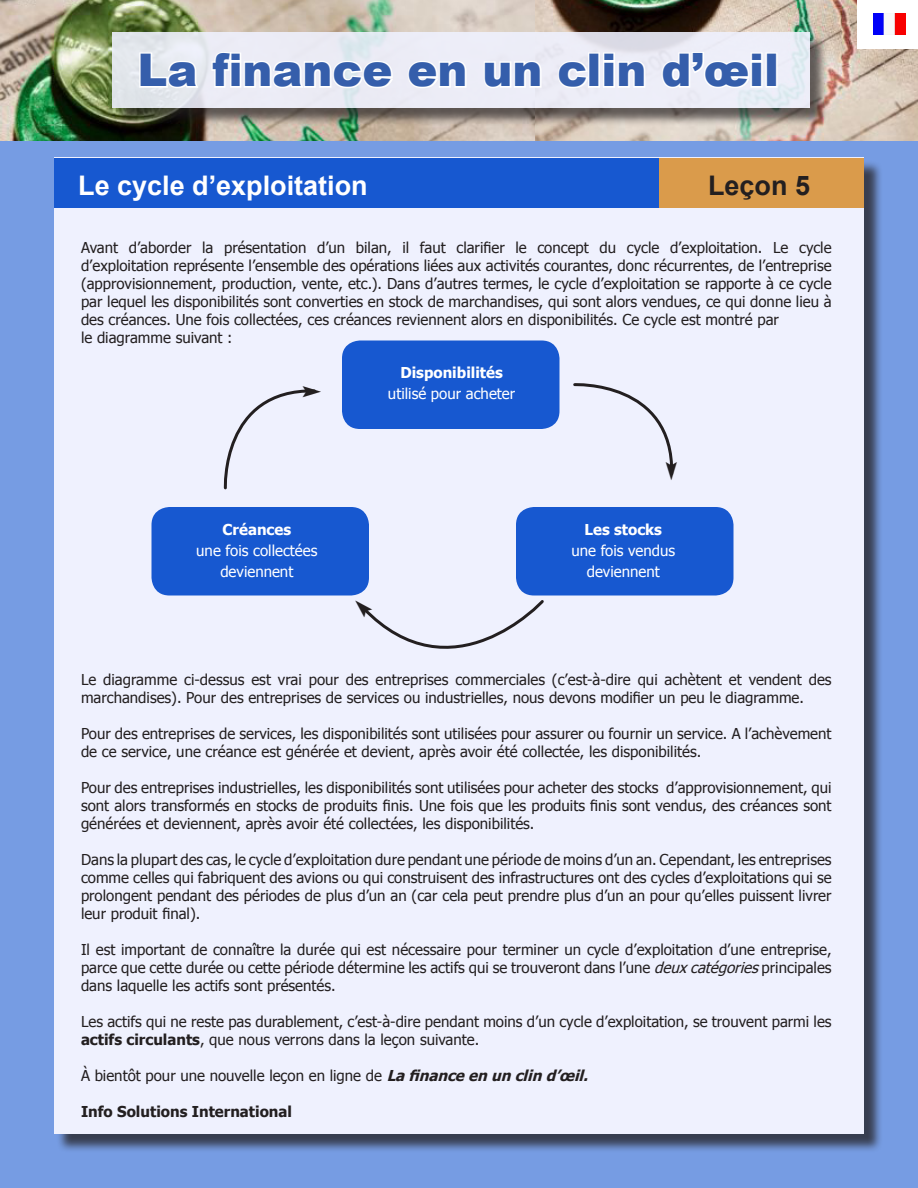
<style>
.page{position:relative;width:918px;height:1188px;background:#fff}
.page>*{position:absolute;margin:0;border:0;box-sizing:border-box;transform-origin:0 0}
.t1{font:900 45px "Arial";color:#355eab}
.t2{font:700 27px "Arial";color:#fff}
.t3{font:700 27px "Arial";color:#231f20}
.t4{font:21px "Pointers";color:#231f20}
.t5{font:15px/18px "Tahoma";color:#231f20;text-align:justify}
.t6{font:15px/21px "Tahoma";color:#fff;text-align:center}
.t7{font:700 15px "Tahoma";color:#fff}
.t8{font:700 15px "Tahoma";color:#231f20}
.s1{font-style:italic}
.s2{font-weight:700}
.s3{font-weight:700;font-style:italic}
</style>
<div class="page">
<div style="left:0;top:139px;width:918px;height:1049px;background:#769ce3"></div>
<div style="left:56px;top:160px;width:827px;height:992px;background:#231f20;opacity:.75"></div>
<div style="left:54px;top:158px;width:810px;height:976px;background:#eff1fe"></div>
<div style="left:54px;top:158px;width:608px;height:50px;background:#1758d0"></div>
<div style="left:659px;top:158px;width:205px;height:50px;background:#da9b4b"></div>
<img style="left:0;top:0;width:918px;height:141px">
<div style="left:115px;top:34px;width:714px;height:92px;background:#231f20;opacity:.75"></div>
<svg style="left:112px;top:32px;width:698px;height:75px;background:#e8eaf3"></svg>
<svg style="left:138px;top:51px;width:63px;height:39px"></svg>
<svg style="left:210px;top:50px;width:186px;height:40px"></svg>
<svg style="left:406px;top:59px;width:62px;height:31px"></svg>
<svg style="left:482px;top:59px;width:61px;height:31px"></svg>
<svg style="left:556px;top:59px;width:34px;height:31px"></svg>
<div style="left:588px;top:52px;width:12px;height:36px;border:3px solid #fff"></div>
<svg style="left:602px;top:51px;width:45px;height:38px"></svg>
<svg style="left:660px;top:50px;width:104px;height:40px"></svg>
<div style="left:766px;top:52px;width:12px;height:36px;border:3px solid #fff"></div>
<div style="left:858px;top:0;width:60px;height:49px;background:#fff"></div>
<img style="left:873px;top:14px;width:32px;height:21px">
<div style="left:342px;top:340px;width:218px;height:89px;background:#1758d0;border-radius:18px"></div>
<div style="left:152px;top:507px;width:217px;height:89px;background:#1758d0;border-radius:18px"></div>
<div style="left:516px;top:507px;width:218px;height:89px;background:#1758d0;border-radius:18px"></div>
<svg style="left:223px;top:389px;width:93px;height:101px"></svg>
<svg style="left:573px;top:383px;width:101px;height:93px"></svg>
<svg style="left:361px;top:600px;width:183px;height:49px"></svg>
<p class="t1" style="left:137px;top:37px;width:643px">La finance en un clin d’œil</p>
<p class="t2" style="left:78px;top:167px;width:291px">Le cycle d’exploitation</p>
<p class="t3" style="left:708px;top:167px;width:104px">Leçon 5</p>
<p class="t5" style="left:81px;top:237px;width:752px">Avant d’aborder la présentation d’un bilan, il faut clarifier le concept du cycle d’exploitation. Le cycle d’exploitation représente l’ensemble des opérations liées aux activités courantes, donc récurrentes, de l’entreprise (approvisionnement, production, vente, etc.). Dans d’autres termes, le cycle d’exploitation se rapporte à ce cycle par lequel les disponibilités sont converties en stock de marchandises, qui sont alors vendues, ce qui donne lieu à des créances. Une fois collectées, ces créances reviennent alors en disponibilités. Ce cycle est montré par</p>
<p class="t5" style="left:81px;top:327px;width:153px">le diagramme suivant :</p>
<p class="t4" style="left:303px;top:381px;width:22px">d</p>
<p class="t7" style="left:223px;top:519px;width:70px">Créances</p>
<p class="t6" style="left:196px;top:539px;width:123px">une fois collectées</p>
<p class="t6" style="left:220px;top:560px;width:74px">deviennent</p>
<p class="t7" style="left:400px;top:362px;width:104px">Disponibilités</p>
<p class="t6" style="left:388px;top:382px;width:129px">utilisé pour acheter</p>
<p class="t4" style="left:682px;top:462px;width:22px;rotate:90deg">d</p>
<p class="t7" style="left:585px;top:519px;width:79px">Les stocks</p>
<p class="t6" style="left:571px;top:539px;width:105px">une fois vendus deviennent</p>
<p class="t5" style="left:81px;top:669px;width:752px">Le diagramme ci-dessus est vrai pour des entreprises commerciales (c’est-à-dire qui achètent et vendent des marchandises). Pour des entreprises de services ou industrielles, nous devons modifier un peu le diagramme.</p>
<p class="t5" style="left:81px;top:723px;width:752px">Pour des entreprises de services, les disponibilités sont utilisées pour assurer ou fournir un service. A l’achèvement de ce service, une créance est générée et devient, après avoir été collectée, les disponibilités.</p>
<p class="t5" style="left:81px;top:777px;width:752px">Pour des entreprises industrielles, les disponibilités sont utilisées pour acheter des stocks d’approvisionnement, qui sont alors transformés en stocks de produits finis. Une fois que les produits finis sont vendus, des créances sont générées et deviennent, après avoir été collectées, les disponibilités.</p>
<p class="t5" style="left:81px;top:849px;width:752px">Dans la plupart des cas, le cycle d’exploitation dure pendant une période de moins d’un an. Cependant, les entreprises comme celles qui fabriquent des avions ou qui construisent des infrastructures ont des cycles d’exploitations qui se prolongent pendant des périodes de plus d’un an (car cela peut prendre plus d’un an pour qu’elles puissent livrer leur produit final).</p>
<p class="t5" style="left:81px;top:939px;width:752px">Il est important de connaître la durée qui est nécessaire pour terminer un cycle d’exploitation d’une entreprise, parce que cette durée ou cette période détermine les actifs qui se trouveront dans l’une <span class="s1">deuxcatégories</span>principales dans laquelle les actifs sont présentés.</p>
<p class="t5" style="left:81px;top:1011px;width:752px">Les actifs qui ne reste pas durablement, c’est-à-dire pendant moins d’un cycle d’exploitation, se trouvent parmi les <span class="s2">actifs circulants</span>, que nous verrons dans la leçon suivante.</p>
<p class="t5" style="left:81px;top:1065px;width:513px">À bientôt pour une nouvelle leçon en ligne de <span class="s3">Lafinanceen un clin d’œil.</span></p>
<p class="t8" style="left:81px;top:1101px;width:213px">Info Solutions International</p>
</div>
